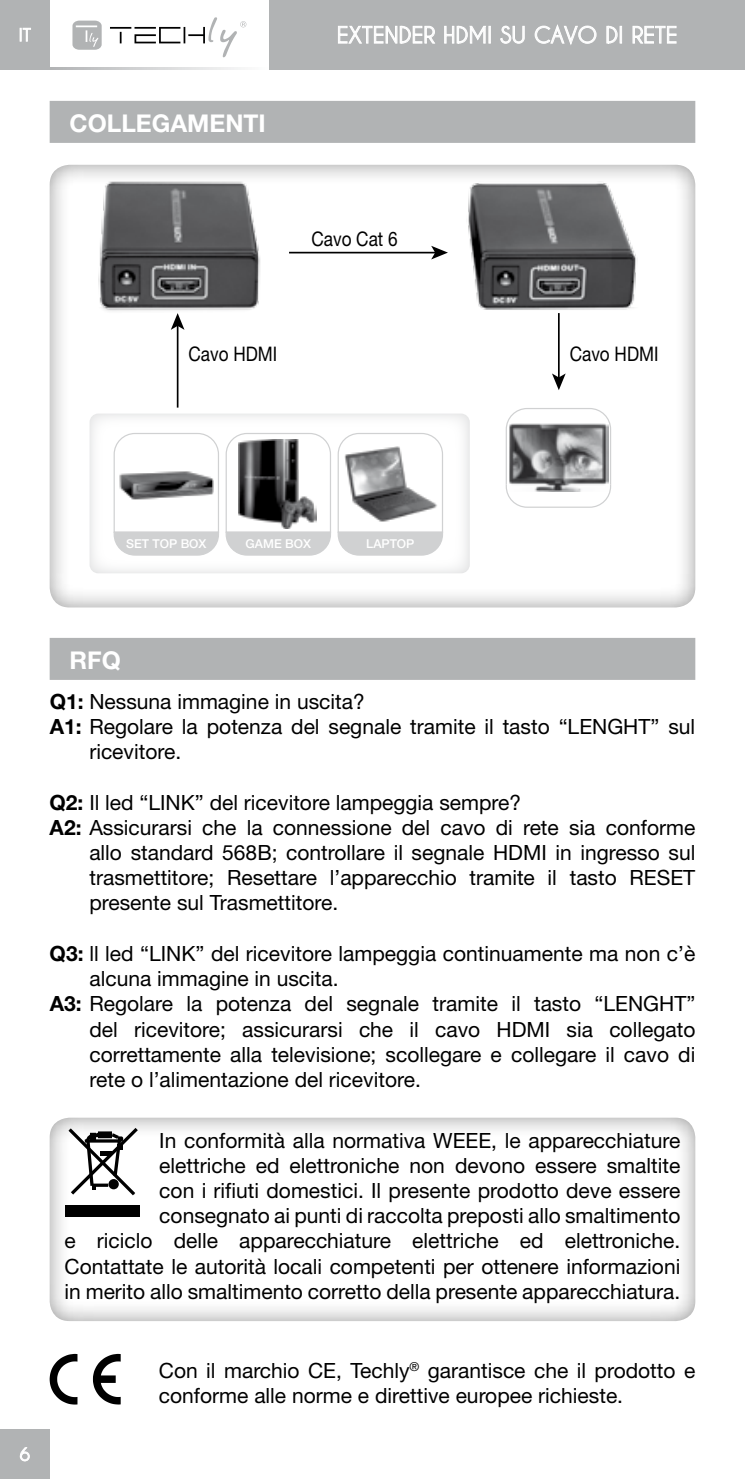
<style>
.page{position:relative;width:745px;height:1479px;background:#fff}
.page>*{position:absolute;margin:0;border:0;box-sizing:border-box;transform-origin:0 0}
.t1{font:700 24.5px "Helvetica Neue LT Std";color:#fff}
.t2{font:700 22.75px "Caviar Dreams";color:#fff}
.t3{font:21px/25.2px "Helvetica Neue LT Std";color:#000;text-align:right}
.t4{font:19.95px "Helvetica Neue LT Std";color:#000;scale:.85 1}
.t5{font:500 12.25px "Helvetica Neue LT Std";color:#fff}
.s1{font-weight:700}
</style>
<div class="page">
<svg style="left:50px;top:68px;width:190px;height:1px"></svg>
<div style="left:48px;top:159px;width:651px;height:448px;background:#000;opacity:.45"></div>
<div style="left:48px;top:1112px;width:651px;height:210px;background:#000;opacity:.45"></div>
<hr style="left:744px;top:0;width:1px;height:69px;background:#b1b3b4">
<div style="left:0;top:0;width:50px;height:69px;background:#b1b3b4"></div>
<svg style="left:20px;top:28px;width:11px;height:14px"></svg>
<div style="left:269px;top:0;width:475px;height:69px;background:#b1b3b4"></div>
<hr style="left:110px;top:27px;width:21px;height:2px;background:#000">
<svg style="left:72px;top:21px;width:30px;height:29px"></svg>
<svg style="left:134px;top:17px;width:112px;height:40px"></svg>
<div style="left:0;top:1429px;width:50px;height:49px;background:#b1b3b4"></div>
<svg style="left:19px;top:1447px;width:11px;height:14px"></svg>
<svg style="left:65px;top:1124px;width:76px;height:74px"></svg>
<div style="left:65px;top:1205px;width:74px;height:11px;background:#000"></div>
<div style="left:50px;top:101px;width:644px;height:42px;background:#b1b3b4"></div>
<div style="left:50px;top:638px;width:644px;height:42px;background:#b1b3b4"></div>
<hr style="left:177px;top:325px;width:1px;height:82px;background:#000">
<hr style="left:557px;top:313px;width:2px;height:65px;background:#000">
<svg style="left:551px;top:373px;width:14px;height:17px"></svg>
<div style="left:89px;top:413px;width:380px;height:160px;background:linear-gradient(to right,#fafbfb,#fafbfb);border-radius:9px"></div>
<svg style="left:113px;top:432px;width:106px;height:124px"></svg>
<img style="left:118px;top:470px;width:95px;height:35px">
<svg style="left:225px;top:432px;width:106px;height:124px"></svg>
<img style="left:238px;top:439px;width:78px;height:89px">
<svg style="left:337px;top:432px;width:106px;height:124px"></svg>
<img style="left:344px;top:446px;width:102px;height:81px">
<svg style="left:504px;top:407px;width:107px;height:123px"></svg>
<img style="left:508px;top:423px;width:100px;height:68px">
<svg style="left:338px;top:26px;width:97px;height:18px"></svg>
<svg style="left:444px;top:26px;width:46px;height:18px"></svg>
<svg style="left:500px;top:26px;width:24px;height:18px"></svg>
<svg style="left:534px;top:24px;width:62px;height:21px"></svg>
<svg style="left:606px;top:26px;width:15px;height:18px"></svg>
<svg style="left:632px;top:26px;width:44px;height:18px"></svg>
<svg style="left:93px;top:1353px;width:28px;height:51px"></svg>
<svg style="left:50px;top:1353px;width:27px;height:51px"></svg>
<img style="left:79px;top:171px;width:187px;height:163px">
<img style="left:459px;top:169px;width:221px;height:165px">
<hr style="left:289px;top:252px;width:147px;height:1px;background:#000">
<svg style="left:431px;top:246px;width:16px;height:13px"></svg>
<p class="t1" style="left:69px;top:108px;width:35px">COLLE</p>
<p class="t1" style="left:152px;top:108px;width:36px">GAMENTI</p>
<p class="t2" style="left:336px;top:22px;width:342px">EXTENDER HDMI SU CAVO DI RETE</p>
<p class="t4" style="left:311px;top:227px;width:103px">Cavo Cat 6</p>
<p class="t4" style="left:323px;top:227px;width:103px">Cavo Cat 6</p>
<p class="t4" style="left:176px;top:342px;width:106px">Cavo HDMI</p>
<p class="t4" style="left:557px;top:342px;width:106px">Cavo HDMI</p>
<p class="t4" style="left:188px;top:342px;width:106px">Cavo HDMI</p>
<p class="t4" style="left:569px;top:342px;width:106px">Cavo HDMI</p>
<p class="t5" style="left:114px;top:536px;width:82px">SET TOP BOX</p>
<p class="t5" style="left:233px;top:536px;width:67px">GAME BOX</p>
<p class="t5" style="left:353px;top:536px;width:50px">LAPTOP</p>
<p class="t5" style="left:126px;top:536px;width:82px">SET TOP BOX</p>
<p class="t5" style="left:245px;top:536px;width:67px">GAME BOX</p>
<p class="t5" style="left:366px;top:536px;width:50px">LAPTOP</p>
<p class="t1" style="left:69px;top:644px;width:53px">RFQ</p>
<p class="t3" style="left:50px;top:688px;width:316px"><span class="s1">Q1:</span> Nessuna immagine in uscita?</p>
<p class="t3" style="left:50px;top:713px;width:646px"><span class="s1">A1:</span> Regolare la potenza del segnale tramite il tasto “LENGHT” sul</p>
<p class="t3" style="left:89px;top:738px;width:93px">ricevitore.</p>
<p class="t3" style="left:50px;top:789px;width:473px"><span class="s1">Q2:</span> Il led “LINK” del ricevitore lampeggia sempre?</p>
<p class="t3" style="left:50px;top:814px;width:646px"><span class="s1">A2:</span> Assicurarsi che la connessione del cavo di rete sia conforme</p>
<p class="t3" style="left:89px;top:839px;width:607px">allo standard 568B; controllare il segnale HDMI in ingresso sul</p>
<p class="t3" style="left:89px;top:864px;width:607px">trasmettitore; Resettare l’apparecchio tramite il tasto RESET</p>
<p class="t3" style="left:89px;top:890px;width:250px">presente sul Trasmettitore.</p>
<p class="t3" style="left:50px;top:940px;width:646px"><span class="s1">Q3:</span> ll led “LINK” del ricevitore lampeggia continuamente ma non c’è</p>
<p class="t3" style="left:89px;top:965px;width:250px">alcuna immagine in uscita.</p>
<p class="t3" style="left:50px;top:990px;width:646px"><span class="s1">A3:</span> Regolare la potenza del segnale tramite il tasto “LENGHT”</p>
<p class="t3" style="left:89px;top:1016px;width:607px">del ricevitore; assicurarsi che il cavo HDMI sia collegato</p>
<p class="t3" style="left:89px;top:1041px;width:607px">correttamente alla televisione; scollegare e collegare il cavo di</p>
<p class="t3" style="left:89px;top:1066px;width:332px">rete o l’alimentazione del ricevitore.</p>
<p class="t3" style="left:64px;top:1127px;width:617px">In conformità alla normativa WEEE, le apparecchiature<br>elettriche ed elettroniche non devono essere smaltite<br>con i rifiuti domestici. Il presente prodotto deve essere consegnato ai punti di raccolta preposti allo smaltimento<br>e riciclo delle apparecchiature elettriche ed elettroniche.<br>Contattate le autorità locali competenti per ottenere informazioni in merito allo smaltimento corretto della presente apparecchiatura.</p>
<p class="t3" style="left:159px;top:1357px;width:537px;text-align:left">Con il marchio CE, Techly<sup>®</sup> garantisce che il prodotto e conforme alle norme e direttive europee richieste.</p>
</div>
